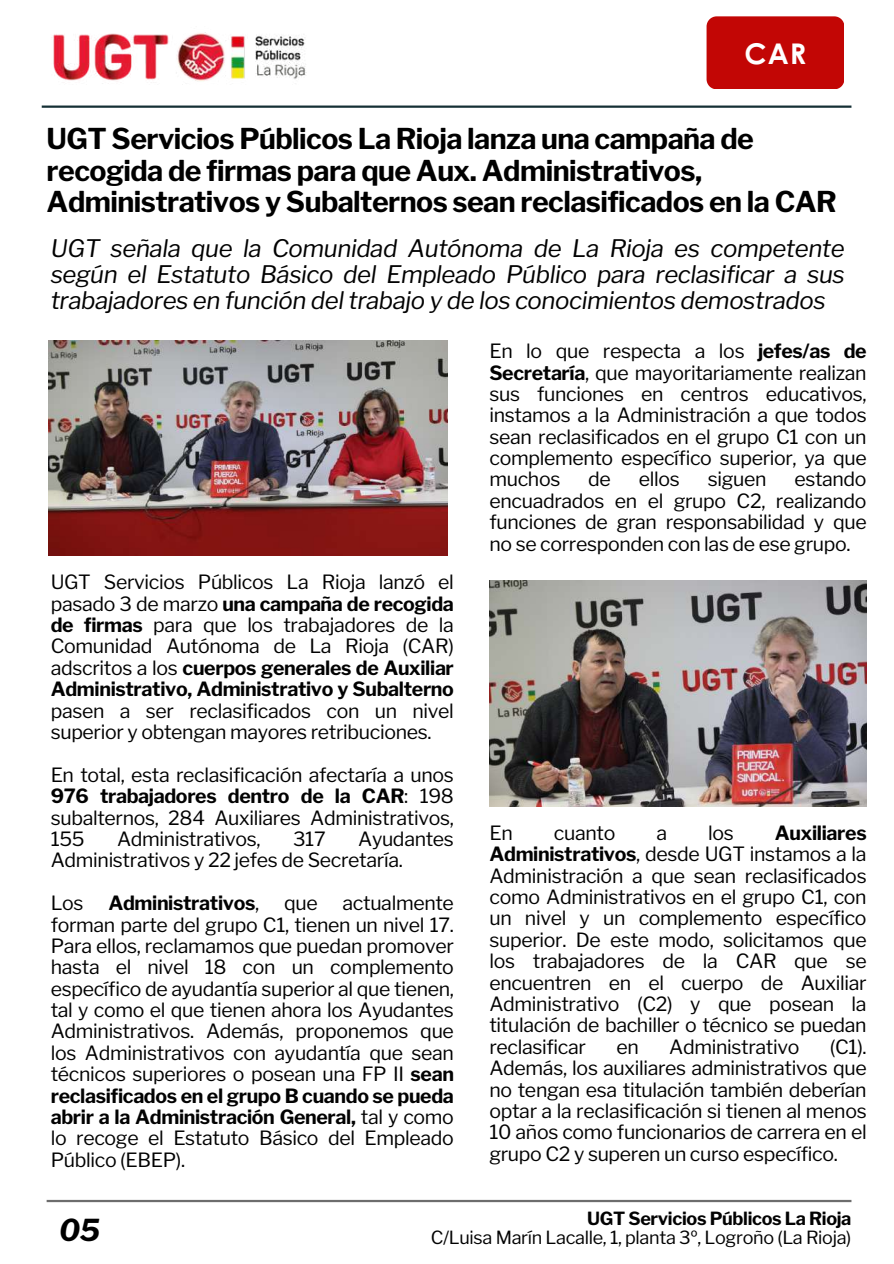
<style>
.page{position:relative;width:894px;height:1264px;background:#fff}
.page>*{position:absolute;margin:0;border:0;box-sizing:border-box;transform-origin:0 0}
.t1{font:italic 700 30px "Libre Franklin";color:#000}
.t2{font:700 28.5px/31.5px "Libre Franklin";letter-spacing:-.02em;color:#000}
.t3{font:700 28.5px "Century Gothic";color:#fff}
.t4{font:italic 24px/25.8px "Libre Franklin";letter-spacing:-.015em;color:#020202;text-align:justify}
.t5{font:19.5px/21.3px "Libre Franklin";letter-spacing:-.015em;color:#020202;text-align:justify}
.t6{font:700 19.5px "Libre Franklin";letter-spacing:-.015em;color:#020202}
.t7{font:18px "Libre Franklin";letter-spacing:-.015em;color:#020202}
.t8{font:700 18px "Libre Franklin";letter-spacing:-.015em;color:#020202}
.s1{font-weight:700}
.s2{font-weight:400}
</style>
<div class="page">
<hr style="left:47px;top:1199px;width:804px;height:3px;background:#6d6d6d">
<img style="left:51px;top:32px;width:256px;height:52px">
<hr style="left:42px;top:105px;width:809px;height:3px;background:#153035">
<div style="left:706px;top:16px;width:138px;height:73px;background:#c20605"></div>
<img style="left:49px;top:340px;width:398px;height:215px">
<img style="left:489px;top:580px;width:377px;height:226px">
<h2 class="t3" style="left:744px;top:32px;width:63px">CAR</h2>
<h2 class="t2" style="left:47px;top:123px;width:791px">UGT Servicios Públicos La Rioja lanza una campaña de recogida de firmas para que Aux. Administrativos,<br>Administrativos y Subalternos sean reclasificados en la CAR</h2>
<p class="t4" style="left:51px;top:236px;width:795px">UGT señala que la Comunidad Autónoma de La Rioja es competente según el Estatuto Básico del Empleado Público para reclasificar a sus trabajadores en función del trabajo y de los conocimientos demostrados</p>
<p class="t5" style="left:51px;top:571px;width:404px">UGT Servicios Públicos La Rioja lanzó el pasado 3 de marzo <span class="s1">una campaña de recogida de firmas</span> para que los trabajadores de la Comunidad Autónoma de La Rioja (CAR) adscritos a los <span class="s1">cuerpos generales de Auxiliar Administrativo, Administrativo y Subalterno</span></p>
<p class="t5" style="left:51px;top:700px;width:404px">pasen a ser reclasificados con un nivel superior y obtengan mayores retribuciones.</p>
<p class="t5" style="left:51px;top:764px;width:404px">En total, esta reclasificación afectaría a unos <span class="s1">976 trabajadores dentro de la CAR</span>: 198 subalternos, 284 Auxiliares Administrativos, 155</p>
<p class="t5" style="left:117px;top:828px;width:145px">Administrativos,</p>
<p class="t5" style="left:293px;top:828px;width:34px">317</p>
<p class="t5" style="left:51px;top:828px;width:404px;text-indent:307px">Ayudantes<br>Administrativos y 22 jefes de Secretaría.</p>
<p class="t5" style="left:51px;top:892px;width:34px">Los</p>
<p class="t6" style="left:108px;top:891px;width:152px">Administrativos<span class="s2">,</span></p>
<p class="t5" style="left:284px;top:892px;width:35px">que</p>
<p class="t5" style="left:51px;top:892px;width:404px;text-indent:292px">actualmente forman parte del grupo C1, tienen un nivel 17.<br>Para ellos, reclamamos que puedan promover hasta el nivel 18 con un complemento específico de ayudantía superior al que tienen, tal y como el que tienen ahora los Ayudantes Administrativos. Además, proponemos que los Administrativos con ayudantía que sean técnicos superiores o posean una FP II <span class="s1">sean reclasificados en el grupo B cuando se pueda abrir a la Administración General,</span> tal y como lo recoge el Estatuto Básico del Empleado Público (EBEP).</p>
<p class="t5" style="left:489px;top:340px;width:378px">En lo que respecta a los <span class="s1">jefes/as de Secretaría</span>, que mayoritariamente realizan sus funciones en centros educativos, instamos a la Administración a que todos sean reclasificados en el grupo C1 con un complemento específico superior, ya que muchos</p>
<p class="t5" style="left:489px;top:469px;width:378px;text-indent:305px">estando encuadrados en el grupo C2, realizando funciones de gran responsabilidad y que no se corresponden con las de ese grupo.</p>
<p class="t5" style="left:588px;top:469px;width:24px">de</p>
<p class="t5" style="left:638px;top:469px;width:42px">ellos</p>
<p class="t5" style="left:707px;top:469px;width:60px">siguen</p>
<p class="t5" style="left:489px;top:822px;width:378px;text-indent:285px"><span class="s1">Auxiliares Administrativos</span>, desde UGT instamos a la Administración a que sean reclasificados como Administrativos en el grupo C1, con un nivel y un complemento específico superior. De este modo, solicitamos que los trabajadores de la CAR que se encuentren en el cuerpo de Auxiliar Administrativo (C2) y que posean la titulación de bachiller o técnico se puedan reclasificar</p>
<p class="t5" style="left:489px;top:822px;width:25px">En</p>
<p class="t5" style="left:553px;top:822px;width:63px">cuanto</p>
<p class="t5" style="left:656px;top:822px;width:12px">a</p>
<p class="t5" style="left:708px;top:822px;width:27px">los</p>
<p class="t5" style="left:489px;top:1036px;width:378px;text-indent:340px">(C1).<br>Además, los auxiliares administrativos que no tengan esa titulación también deberían optar a la reclasificación si tienen al menos 10 años como funcionarios de carrera en el grupo C2 y superen un curso específico.</p>
<p class="t5" style="left:616px;top:1036px;width:24px">en</p>
<p class="t5" style="left:669px;top:1036px;width:132px">Administrativo</p>
<h1 class="t1" style="left:59px;top:1212px;width:42px">05</h1>
<p class="t8" style="left:587px;top:1207px;width:266px">UGT Servicios Públicos La Rioja</p>
<p class="t7" style="left:430px;top:1226px;width:422px">C/Luisa Marín Lacalle, 1, planta 3º, Logroño (La Rioja)</p>
</div>
